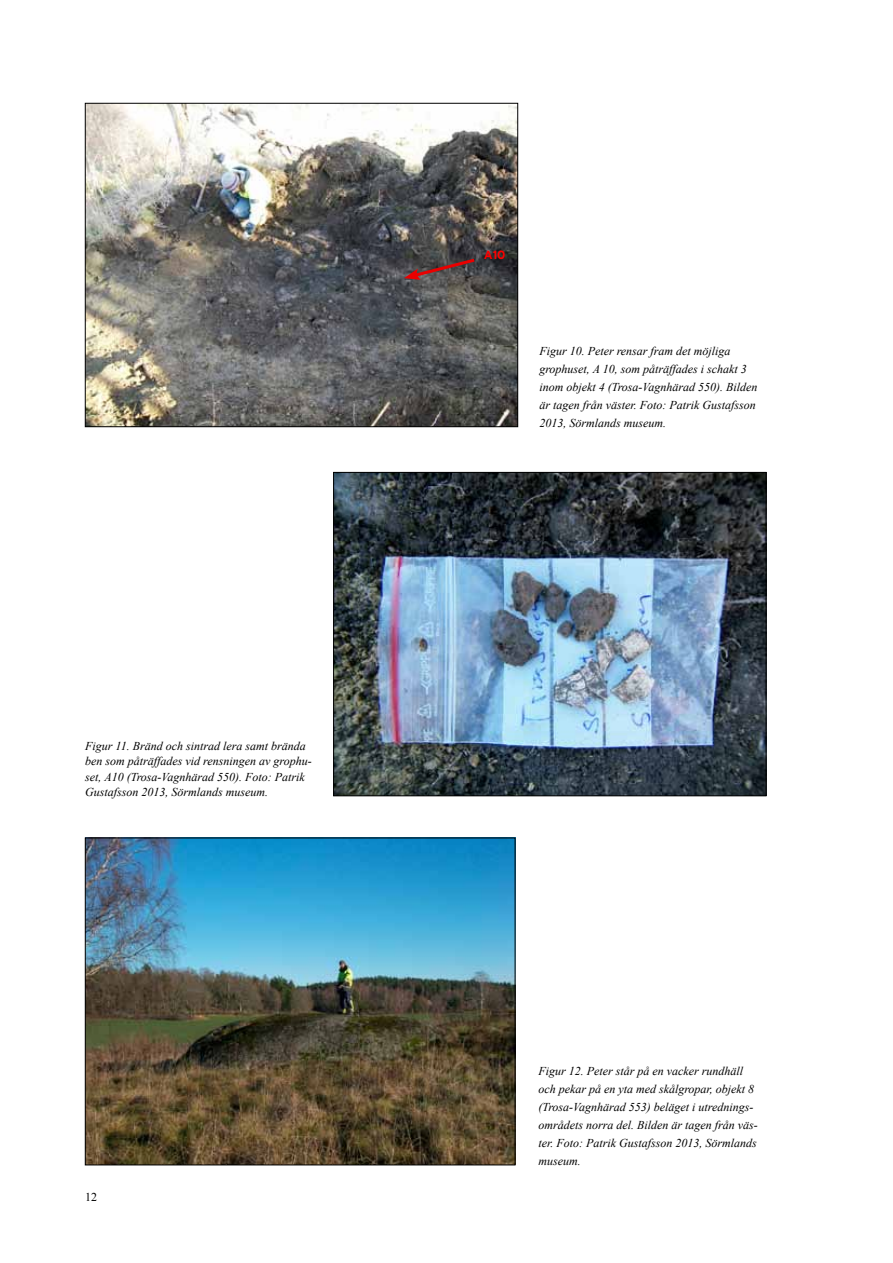
<style>
.page{position:relative;width:893px;height:1263px;background:#fff}
.page>*{position:absolute;margin:0;border:0;box-sizing:border-box;transform-origin:0 0}
.t1{font:italic 12px/18px "Times New Roman";color:#000}
.t2{font:700 12px "Interstate";color:#f00}
.t3{font:12px "Times New Roman";color:#000}
</style>
<div class="page">
<img style="left:335px;top:474px;width:429px;height:320px">
<div style="left:333px;top:472px;width:433px;height:324px;border:1px solid #000"></div>
<img style="left:87px;top:105px;width:429px;height:320px">
<div style="left:85px;top:103px;width:433px;height:324px;border:1px solid #000"></div>
<svg style="left:404px;top:256px;width:74px;height:24px;background:#614041"></svg>
<img style="left:87px;top:840px;width:426px;height:323px">
<div style="left:85px;top:838px;width:430px;height:327px;border:1px solid #000"></div>
<p class="t1" style="left:85px;top:739px;width:228px;line-height:15px">Figur 11. Bränd och sintrad lera samt brända ben som påträffades vid rensningen av grophu&shy;set, A10 (Trosa-Vagnhärad 550). Foto: Patrik Gustafsson 2013, Sörmlands museum.</p>
<p class="t3" style="left:85px;top:1189px;width:13px">12</p>
<p class="t2" style="left:484px;top:248px;width:23px">A10</p>
<p class="t1" style="left:539px;top:342px;width:220px">Figur 10. Peter rensar fram det möjliga grophuset, A 10, som påträffades i schakt 3 inom objekt 4 (Trosa-Vagnhärad 550). Bilden är tagen från väster. Foto: Patrik Gustafsson 2013, Sörmlands museum.</p>
<p class="t1" style="left:538px;top:1062px;width:221px">Figur 12. Peter står på en vacker rundhäll och pekar på en yta med skålgropar, objekt 8 (Trosa-Vagnhärad 553) beläget i utrednings&shy;områdets norra del. Bilden är tagen från väs&shy;ter. Foto: Patrik Gustafsson 2013, Sörmlands museum.</p>
</div>
